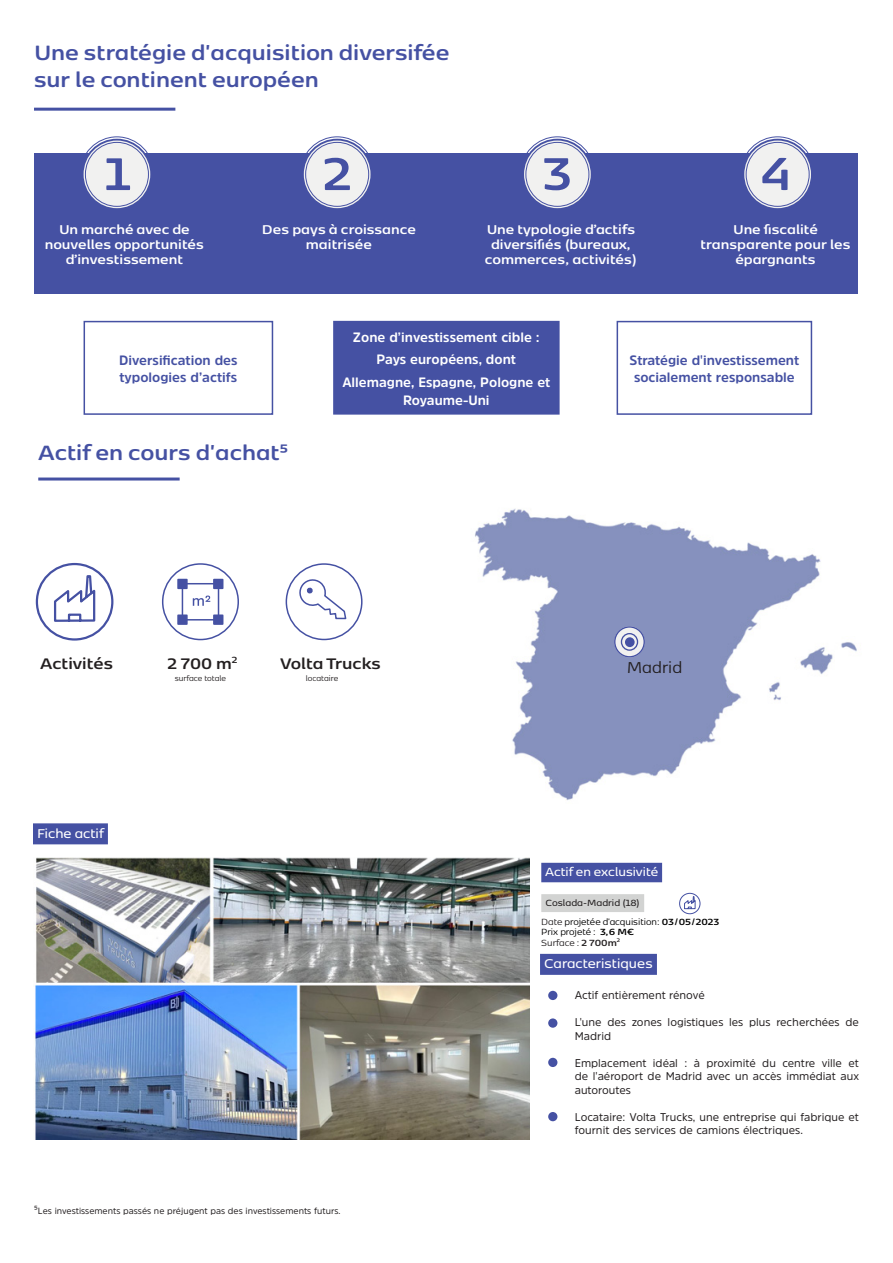
<style>
.page{position:relative;width:893px;height:1263px;background:#fff}
.page>*{position:absolute;margin:0;border:0;box-sizing:border-box;transform-origin:0 0}
.t1{font:700 54px "Kobenhavn Sans";color:#4551a3}
.t2{font:700 24.3px "Kobenhavn Sans";color:#4551a3}
.t3{font:18.6px "Kobenhavn Sans";color:#231f20}
.t4{font:700 18px "Kobenhavn Sans";color:#231f20}
.t5{font:700 15px/15px "Kobenhavn Sans";color:#fff;text-align:center}
.SOUS-TITRE_2__bandea{font:600 15px "Kobenhavn Sans";color:#fff}
.SOUS-TITRE_2__bandea-2{font:600 13.95px "Kobenhavn Sans";color:#fff}
.t6{font:700 13.5px/16.5px "Amsi Pro";color:#4551a3;text-align:center}
.t7{font:700 13.5px/18px "Amsi Pro";color:#fff;text-align:center}
.t8{font:11.25px/13.5px "Amsi Pro";color:#231f20}
.Texte_vignettes_acqu{font:10.5px "Kobenhavn Sans";color:#000}
.Bandeau_rouge_acquis{font:600 10.5px "Kobenhavn Sans";color:#231f20}
.Texte_vignettes_acqu-2{font:10.5px "Kobenhavn Sans";color:#231f20}
.t9{font:9px "Amsi Pro";color:#231f20}
.t10{font:9px "Kobenhavn Sans";color:#231f20}
.s1{color:#231f20}
.s2{font-weight:700}
</style>
<div class="page">
<hr style="left:34px;top:108px;width:141px;height:3px;background:#4551a3">
<div style="left:286px;top:563px;width:77px;height:77px;border:2px solid #4551a3;border-radius:50%"></div>
<svg style="left:296px;top:576px;width:51px;height:44px"></svg>
<div style="left:182px;top:583px;width:37px;height:37px;border:2px solid #4551a3;border-radius:3px"></div>
<div style="left:214px;top:579px;width:9px;height:9px;background:#4551a3"></div>
<div style="left:213px;top:579px;width:10px;height:10px;border:2px solid #4551a3"></div>
<div style="left:214px;top:615px;width:9px;height:9px;background:#4551a3"></div>
<div style="left:213px;top:614px;width:10px;height:11px;border:2px solid #4551a3"></div>
<div style="left:178px;top:579px;width:9px;height:9px;background:#4551a3"></div>
<div style="left:177px;top:579px;width:11px;height:10px;border:2px solid #4551a3"></div>
<div style="left:178px;top:615px;width:9px;height:9px;background:#4551a3"></div>
<div style="left:177px;top:614px;width:11px;height:11px;border:2px solid #4551a3"></div>
<div style="left:162px;top:563px;width:77px;height:77px;border:2px solid #4551a3;border-radius:50%"></div>
<svg style="left:193px;top:595px;width:17px;height:11px"></svg>
<div style="left:33px;top:823px;width:75px;height:21px;background:#4551a3"></div>
<div style="left:541px;top:863px;width:121px;height:19px;background:#4551a3"></div>
<div style="left:541px;top:894px;width:103px;height:18px;background:#d2d3d2"></div>
<img style="left:475px;top:508px;width:382px;height:292px">
<svg style="left:614px;top:626px;width:31px;height:31px"></svg>
<svg style="left:618px;top:630px;width:23px;height:23px"></svg>
<div style="left:614px;top:626px;width:31px;height:31px;border:1px solid #4551a3;border-radius:50%"></div>
<div style="left:621px;top:633px;width:17px;height:18px;border:1px solid #4551a3;border-radius:50%"></div>
<div style="left:625px;top:637px;width:10px;height:10px;background:#4551a3;border-radius:50%"></div>
<div style="left:548px;top:1018px;width:9px;height:10px;background:#4551a3;border-radius:50%"></div>
<div style="left:548px;top:991px;width:9px;height:9px;background:#4551a3;border-radius:50%"></div>
<div style="left:548px;top:1058px;width:9px;height:9px;background:#4551a3;border-radius:50%"></div>
<div style="left:548px;top:1112px;width:9px;height:9px;background:#4551a3;border-radius:50%"></div>
<img style="left:34px;top:858px;width:495px;height:282px">
<div style="left:540px;top:954px;width:117px;height:21px;background:#4551a3"></div>
<div style="left:36px;top:563px;width:77px;height:78px;border:2px solid #4551a3;border-radius:50%"></div>
<svg style="left:54px;top:575px;width:42px;height:47px"></svg>
<hr style="left:38px;top:477px;width:142px;height:3px;background:#4551a3">
<div style="left:34px;top:153px;width:824px;height:140px;background:#4551a3"></div>
<div style="left:83px;top:140px;width:68px;height:69px;background:#f1f1f0;border-radius:50%"></div>
<div style="left:79px;top:136px;width:75px;height:76px;border:1px solid #4551a3;border-radius:50%"></div>
<div style="left:82px;top:139px;width:70px;height:71px;border:2px solid #4551a3;border-radius:50%"></div>
<div style="left:85px;top:142px;width:64px;height:65px;border:1px solid #4551a3;border-radius:50%"></div>
<div style="left:743px;top:140px;width:69px;height:69px;background:#f1f1f0;border-radius:50%"></div>
<div style="left:740px;top:136px;width:75px;height:76px;border:1px solid #4551a3;border-radius:50%"></div>
<div style="left:742px;top:139px;width:71px;height:71px;border:2px solid #4551a3;border-radius:50%"></div>
<div style="left:746px;top:142px;width:64px;height:65px;border:1px solid #4551a3;border-radius:50%"></div>
<div style="left:523px;top:140px;width:69px;height:69px;background:#f1f1f0;border-radius:50%"></div>
<div style="left:520px;top:136px;width:75px;height:76px;border:1px solid #4551a3;border-radius:50%"></div>
<div style="left:522px;top:139px;width:71px;height:71px;border:2px solid #4551a3;border-radius:50%"></div>
<div style="left:525px;top:142px;width:64px;height:65px;border:1px solid #4551a3;border-radius:50%"></div>
<div style="left:303px;top:140px;width:68px;height:69px;background:#f1f1f0;border-radius:50%"></div>
<div style="left:300px;top:136px;width:75px;height:76px;border:1px solid #4551a3;border-radius:50%"></div>
<div style="left:302px;top:139px;width:70px;height:71px;border:2px solid #4551a3;border-radius:50%"></div>
<div style="left:305px;top:142px;width:64px;height:65px;border:1px solid #4551a3;border-radius:50%"></div>
<div style="left:617px;top:321px;width:195px;height:94px;border:2px solid #4551a3"></div>
<div style="left:334px;top:322px;width:225px;height:92px;background:#4551a3"></div>
<div style="left:333px;top:321px;width:227px;height:94px;border:2px solid #4551a3"></div>
<div style="left:84px;top:321px;width:189px;height:94px;border:2px solid #4551a3"></div>
<div style="left:679px;top:893px;width:21px;height:21px;border:1px solid #4551a3;border-radius:50%"></div>
<svg style="left:684px;top:896px;width:12px;height:13px"></svg>
<p class="t2" style="left:34px;top:35px;width:417px">Une stratégie d'acquisition diversifée</p>
<p class="t2" style="left:34px;top:62px;width:286px">sur le continent européen</p>
<p class="t1" style="left:105px;top:134px;width:27px">1</p>
<p class="t1" style="left:323px;top:134px;width:31px">2</p>
<p class="t1" style="left:542px;top:134px;width:32px">3</p>
<p class="t1" style="left:761px;top:134px;width:33px">4</p>
<p class="t5" style="left:45px;top:221px;width:161px">Un marché avec de nouvelles opportunités d’investissement</p>
<p class="t5" style="left:262px;top:221px;width:155px">Des pays à croissance maitrisée</p>
<p class="t5" style="left:485px;top:221px;width:154px">Une typologie d’actifs diversifiés (bureaux, commerces, activités)</p>
<p class="t5" style="left:700px;top:221px;width:152px">Une fiscalité transparente pour les épargnants</p>
<p class="t6" style="left:119px;top:352px;width:120px">Diversification des</p>
<p class="t6" style="left:119px;top:369px;width:119px">typologies d’actifs</p>
<p class="t2" style="left:38px;top:435px;width:251px">Actif en cours d'achat5</p>
<p class="t7" style="left:353px;top:328px;width:188px">Zone d’investissement cible :</p>
<p class="t7" style="left:377px;top:350px;width:141px">Pays européens, dont</p>
<p class="t7" style="left:342px;top:373px;width:209px">Allemagne, Espagne, Pologne et<br>Royaume-Uni</p>
<p class="t6" style="left:629px;top:352px;width:171px">Stratégie d'investissement socialement responsable</p>
<p class="t4" style="left:40px;top:650px;width:74px">Activités</p>
<p class="t4" style="left:168px;top:650px;width:71px">2 700 m<sup>2</sup></p>
<p class="t10" style="left:175px;top:672px;width:53px">surface totale</p>
<p class="t4" style="left:280px;top:650px;width:102px">Volta Trucks</p>
<p class="t10" style="left:306px;top:672px;width:34px">locataire</p>
<p class="SOUS-TITRE_2__bandea" style="left:37px;top:823px;width:68px">Fiche actif</p>
<p class="t3" style="left:627px;top:655px;width:57px">Madrid</p>
<p class="SOUS-TITRE_2__bandea-2" style="left:545px;top:862px;width:114px">Actif en exclusivité</p>
<p class="Bandeau_rouge_acquis" style="left:545px;top:895px;width:96px">Coslada-Madrid (18)</p>
<p class="Texte_vignettes_acqu" style="left:541px;top:914px;width:180px"><span class="s1">Date</span> projetée d'acquisition: <span class="s2">03/05/2023</span></p>
<p class="Texte_vignettes_acqu" style="left:541px;top:925px;width:95px">Prix projeté : <span class="s2">3,6 M€</span></p>
<p class="Texte_vignettes_acqu-2" style="left:541px;top:935px;width:81px">Surface : <span class="s2">2 700m</span><sup>2</sup></p>
<p class="SOUS-TITRE_2__bandea" style="left:544px;top:953px;width:110px">Caracteristiques</p>
<p class="t9" style="left:34px;top:1204px;width:308px">⁵Les investissements passés ne préjugent pas des investissements futurs.</p>
<p class="t8" style="left:575px;top:988px;width:132px">Actif entièrement rénové</p>
<p class="t8" style="left:575px;top:1015px;width:286px">L'une des zones logistiques les plus recherchées de<br>Madrid</p>
<p class="t8" style="left:575px;top:1055px;width:286px;text-align:justify">Emplacement idéal : à proximité du centre ville et de l'aéroport de Madrid avec un accès immédiat aux autoroutes</p>
<p class="t8" style="left:575px;top:1109px;width:286px">Locataire: Volta Trucks, une entreprise qui fabrique et fournit des services de camions électriques.</p>
</div>
